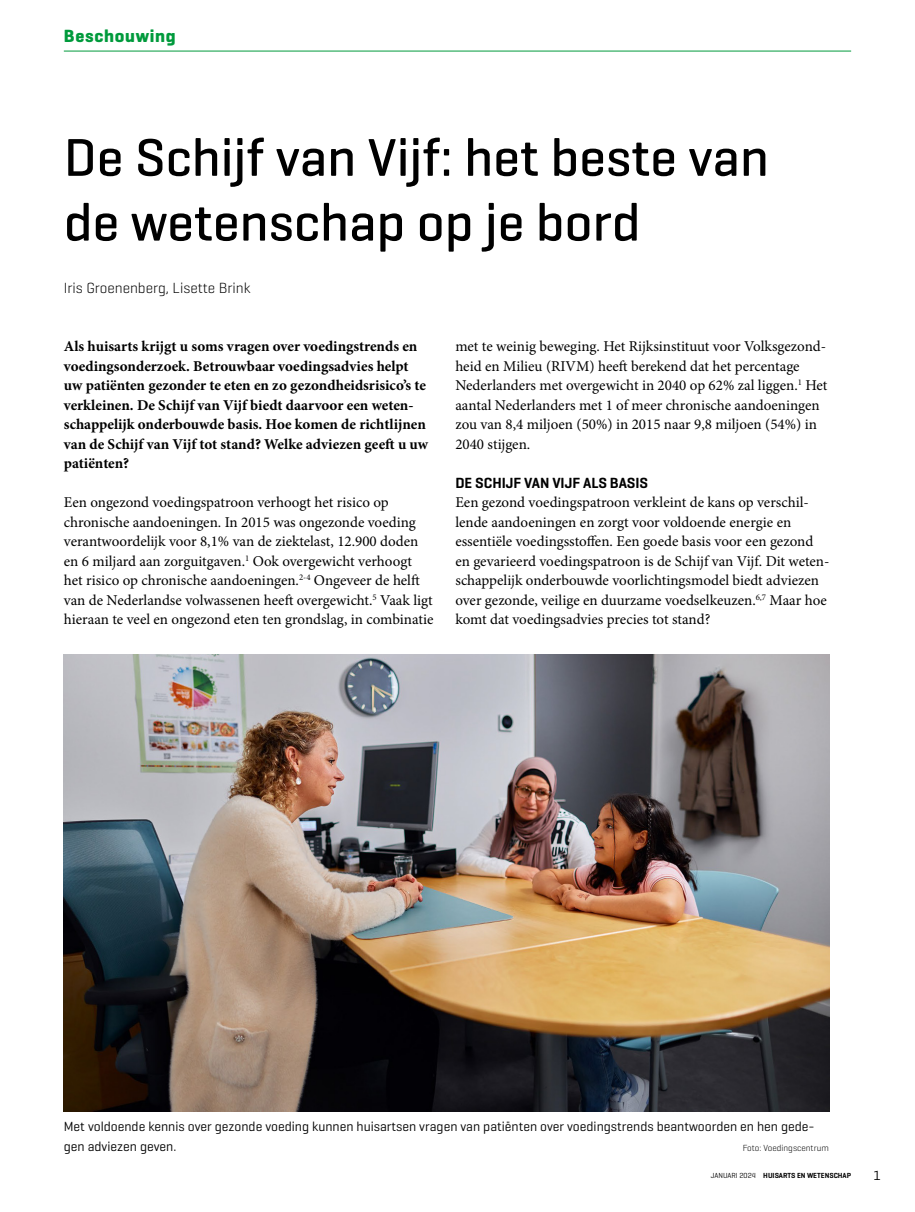
<style>
.page{position:relative;width:915px;height:1212px;background:#fff}
.page>*{position:absolute;margin:0;border:0;box-sizing:border-box;transform-origin:0 0}
.Title_artikelkop{font:500 54px/64.8px "Geogrotesque";color:#000}
.t1{font:700 18px "Geogrotesque";letter-spacing:.04em;color:#009a3c}
.Para_broodtekst{font:15px/19.5px "Minion Pro";color:#000}
.Para_intro{font:700 15px/19.5px "Minion Pro";color:#000}
.Author_auteur{font:300 15px "Geogrotesque";color:#000}
.SectionHeading_1_tus{font:600 15px "Geogrotesque";color:#000}
.Image_Caption_figuur{font:13.5px/19.5px "Geogrotesque";color:#000}
.Image_Caption_figuur-2{font:300 9px "Geogrotesque";color:#000}
.t2{font:600 7.5px "Geogrotesque";color:#000}
.t3{font:7.5px "Geogrotesque";color:#000}
.s1{font-weight:400}
</style>
<div class="page">
<hr style="left:64px;top:51px;width:786px;height:1px;background:#009a3c">
<img style="left:64px;top:655px;width:765px;height:457px">
<p class="t1" style="left:64px;top:25px;width:113px">Beschouwing</p>
<p class="Title_artikelkop" style="left:64px;top:124px;width:706px">De Schijf van Vijf: het beste van de wetenschap op je bord</p>
<p class="Author_auteur" style="left:64px;top:278px;width:188px">Iris Groenenberg, Lisette Brink</p>
<p class="Para_intro" style="left:64px;top:337px;width:366px">Als huisarts krijgt u soms vragen over voedingstrends en voedingsonderzoek. Betrouwbaar voedingsadvies helpt uw patiënten gezonder te eten en zo gezondheidsrisico’s te verkleinen. De Schijf van Vijf biedt daarvoor een weten&shy;schappelijk onderbouwde basis. Hoe komen de richtlijnen van de Schijf van Vijf tot stand? Welke adviezen geeft u uw patiënten?</p>
<p class="Para_broodtekst" style="left:64px;top:493px;width:371px">Een ongezond voedingspatroon verhoogt het risico op chronische aandoeningen. In 2015 was ongezonde voeding verantwoordelijk voor 8,1% van de ziektelast, 12.900 doden en 6 miljard aan zorguitgaven.<sup>1</sup> Ook overgewicht verhoogt het risico op chronische aandoeningen.<sup>2-4</sup> Ongeveer de helft van de Nederlandse volwassenen heeft overgewicht.<sup>5</sup> Vaak ligt hieraan te veel en ongezond eten ten grondslag, in combinatie</p>
<p class="Para_broodtekst" style="left:455px;top:337px;width:373px">met te weinig beweging. Het Rijksinstituut voor Volksgezond&shy;heid en Milieu (RIVM) heeft berekend dat het percentage Nederlanders met overgewicht in 2040 op 62% zal liggen.<sup>1</sup> Het aantal Nederlanders met 1 of meer chronische aandoeningen zou van 8,4 miljoen (50%) in 2015 naar 9,8 miljoen (54%) in 2040 stijgen.</p>
<p class="SectionHeading_1_tus" style="left:455px;top:473px;width:194px">DE SCHIJF VAN VIJF ALS BASIS</p>
<p class="Para_broodtekst" style="left:455px;top:493px;width:375px">Een gezond voedingspatroon verkleint de kans op verschil&shy;lende aandoeningen en zorgt voor voldoende energie en essentiële voedingsstoffen. Een goede basis voor een gezond en gevarieerd voedingspatroon is de Schijf van Vijf. Dit weten&shy;schappelijk onderbouwde voorlichtingsmodel biedt adviezen over gezonde, veilige en duurzame voedselkeuzen.<sup>6,7</sup> Maar hoe komt dat voedingsadvies precies tot stand?</p>
<p class="Image_Caption_figuur" style="left:64px;top:1117px;width:752px">Met voldoende kennis over gezonde voeding kunnen huisartsen vragen van patiënten over voedingstrends beantwoorden en hen gede&shy;gen adviezen geven.</p>
<p class="Image_Caption_figuur-2" style="left:742px;top:1142px;width:87px">Foto: Voedingscentrum</p>
<p class="t2" style="left:710px;top:1171px;width:142px"><span class="s1">JAN UARI 2024</span> HUISARTS EN WETENSCHAP</p>
<p class="t3" style="left:715px;top:1171px;width:42px">maand 0 00</p>
<p class="Image_Caption_figuur" style="left:873px;top:1165px;width:9px">1</p>
</div>
